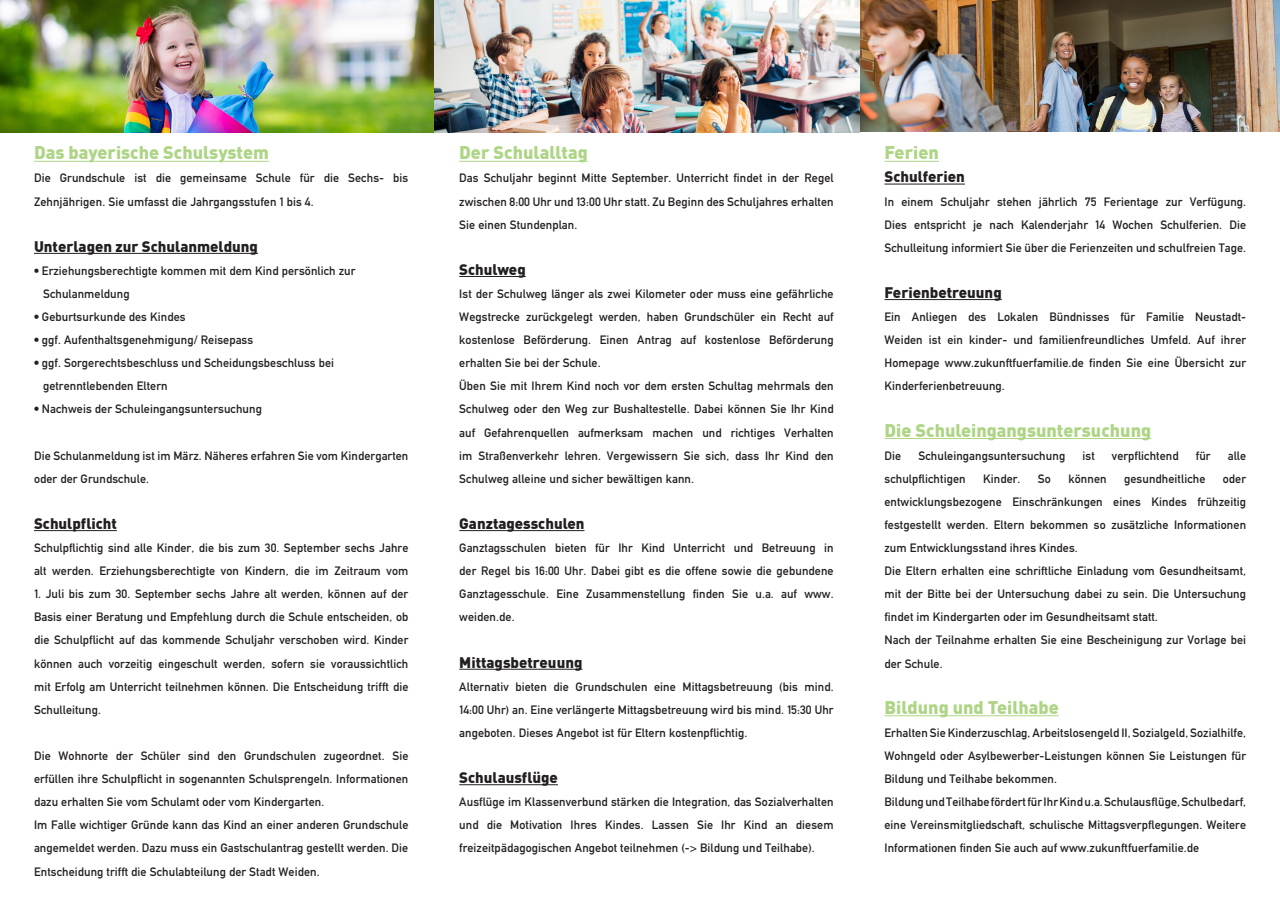
<style>
.page{position:relative;width:1280px;height:910px;background:#fff}
.page>*{position:absolute;margin:0;border:0;box-sizing:border-box;transform-origin:0 0}
.SubHead_2{font:900 18px "DIN";color:#aed585}
.SubHead{font:900 15px "DIN";color:#231f20}
.Fließtext{font:12px/23.1px "DIN 1451 Mittelschrift Alt Regular";letter-spacing:.01em;color:#231f20;text-align:justify}
</style>
<div class="page">
<img style="left:0;top:0;width:1280px;height:133px">
<hr style="left:34px;top:161px;width:235px;height:1px;background:#aed585">
<hr style="left:34px;top:253px;width:224px;height:1px;background:#231f20">
<hr style="left:34px;top:530px;width:83px;height:1px;background:#231f20">
<hr style="left:459px;top:161px;width:129px;height:1px;background:#aed585">
<hr style="left:459px;top:276px;width:67px;height:1px;background:#231f20">
<hr style="left:459px;top:530px;width:125px;height:1px;background:#231f20">
<hr style="left:459px;top:669px;width:123px;height:1px;background:#231f20">
<hr style="left:459px;top:784px;width:99px;height:1px;background:#231f20">
<hr style="left:884px;top:161px;width:55px;height:1px;background:#aed585">
<hr style="left:884px;top:184px;width:81px;height:1px;background:#231f20">
<hr style="left:884px;top:299px;width:118px;height:1px;background:#231f20">
<hr style="left:884px;top:438px;width:267px;height:1px;background:#aed585">
<hr style="left:884px;top:715px;width:175px;height:1px;background:#aed585">
<p class="SubHead_2" style="left:34px;top:141px;width:236px">Das bayerische Schulsystem</p>
<p class="Fließtext" style="left:34px;top:167px;width:376px">Die Grundschule ist die gemeinsame Schule für die Sechs- bis<br>Zehnjährigen. Sie umfasst die Jahrgangsstufen 1 bis 4.</p>
<p class="SubHead" style="left:34px;top:236px;width:226px">Unterlagen zur Schulanmeldung</p>
<p class="Fließtext" style="left:43px;top:259px;width:314px;text-indent:-9px">• Erziehungsberechtigte kommen mit dem Kind persönlich zur<br>Schulanmeldung</p>
<p class="Fließtext" style="left:34px;top:305px;width:153px">• Geburtsurkunde des Kindes</p>
<p class="Fließtext" style="left:34px;top:328px;width:221px">• ggf. Aufenthaltsgenehmigung/ Reisepass</p>
<p class="Fließtext" style="left:43px;top:351px;width:293px;text-indent:-9px">• ggf. Sorgerechtsbeschluss und Scheidungsbeschluss bei getrenntlebenden Eltern</p>
<p class="Fließtext" style="left:34px;top:398px;width:229px">• Nachweis der Schuleingangsuntersuchung</p>
<p class="Fließtext" style="left:34px;top:444px;width:376px">Die Schulanmeldung ist im März. Näheres erfahren Sie vom Kindergarten oder der Grundschule.</p>
<p class="SubHead" style="left:34px;top:513px;width:84px">Schulpflicht</p>
<p class="Fließtext" style="left:34px;top:536px;width:376px">Schulpflichtig sind alle Kinder, die bis zum 30. September sechs Jahre alt werden. Erziehungsberechtigte von Kindern, die im Zeitraum vom</p>
<p class="Fließtext" style="left:34px;top:582px;width:376px">1. Juli bis zum 30. September sechs Jahre alt werden, können auf der Basis einer Beratung und Empfehlung durch die Schule entscheiden, ob die Schulpflicht auf das kommende Schuljahr verschoben wird. Kinder können auch vorzeitig eingeschult werden, sofern sie voraussichtlich mit Erfolg am Unterricht teilnehmen können. Die Entscheidung trifft die Schulleitung.</p>
<p class="Fließtext" style="left:34px;top:744px;width:376px">Die Wohnorte der Schüler sind den Grundschulen zugeordnet. Sie erfüllen ihre Schulpflicht in sogenannten Schulsprengeln. Informationen dazu erhalten Sie vom Schulamt oder vom Kindergarten.</p>
<p class="Fließtext" style="left:34px;top:813px;width:376px">Im Falle wichtiger Gründe kann das Kind an einer anderen Grundschule angemeldet werden. Dazu muss ein Gastschulantrag gestellt werden. Die Entscheidung trifft die Schulabteilung der Stadt Weiden.</p>
<p class="SubHead_2" style="left:459px;top:141px;width:130px">Der Schulalltag</p>
<p class="Fließtext" style="left:459px;top:167px;width:376px">Das Schuljahr beginnt Mitte September. Unterricht findet in der Regel zwischen 8:00 Uhr und 13:00 Uhr statt. Zu Beginn des Schuljahres erhalten Sie einen Stundenplan.</p>
<p class="SubHead" style="left:459px;top:259px;width:68px">Schulweg</p>
<p class="Fließtext" style="left:459px;top:282px;width:376px">Ist der Schulweg länger als zwei Kilometer oder muss eine gefährliche Wegstrecke zurückgelegt werden, haben Grundschüler ein Recht auf kostenlose Beförderung. Einen Antrag auf kostenlose Beförderung erhalten Sie bei der Schule.</p>
<p class="Fließtext" style="left:459px;top:375px;width:376px">Üben Sie mit Ihrem Kind noch vor dem ersten Schultag mehrmals den Schulweg oder den Weg zur Bushaltestelle. Dabei können Sie Ihr Kind auf Gefahrenquellen aufmerksam machen und richtiges Verhalten im Straßenverkehr lehren. Vergewissern Sie sich, dass Ihr Kind den Schulweg alleine und sicher bewältigen kann.</p>
<p class="SubHead" style="left:459px;top:513px;width:127px">Ganztagesschulen</p>
<p class="Fließtext" style="left:459px;top:536px;width:376px">Ganztagsschulen bieten für Ihr Kind Unterricht und Betreuung in der Regel bis 16:00 Uhr. Dabei gibt es die offene sowie die gebundene Ganztagesschule. Eine Zusammenstellung finden Sie u.a. auf www. weiden.de.</p>
<p class="SubHead" style="left:459px;top:652px;width:125px">Mittagsbetreuung</p>
<p class="Fließtext" style="left:459px;top:675px;width:376px">Alternativ bieten die Grundschulen eine Mittagsbetreuung (bis mind.<br>14:00 Uhr) an. Eine verlängerte Mittagsbetreuung wird bis mind. 15:30 Uhr angeboten. Dieses Angebot ist für Eltern kostenpflichtig.</p>
<p class="SubHead" style="left:459px;top:768px;width:100px">Schulausflüge</p>
<p class="Fließtext" style="left:459px;top:790px;width:376px">Ausflüge im Klassenverbund stärken die Integration, das Sozialverhalten und die Motivation Ihres Kindes. Lassen Sie Ihr Kind an diesem freizeitpädagogischen Angebot teilnehmen (-&gt; Bildung und Teilhabe).</p>
<p class="SubHead_2" style="left:884px;top:141px;width:56px">Ferien</p>
<p class="SubHead" style="left:884px;top:167px;width:82px">Schulferien</p>
<p class="Fließtext" style="left:884px;top:190px;width:363px">In einem Schuljahr stehen jährlich 75 Ferientage zur Verfügung.<br>Dies entspricht je nach Kalenderjahr 14 Wochen Schulferien. Die Schulleitung informiert Sie über die Ferienzeiten und schulfreien Tage.</p>
<p class="SubHead" style="left:884px;top:282px;width:119px">Ferienbetreuung</p>
<p class="Fließtext" style="left:884px;top:305px;width:363px">Ein Anliegen des Lokalen Bündnisses für Familie Neustadt-Weiden ist ein kinder- und familienfreundliches Umfeld. Auf ihrer Homepage www.zukunftfuerfamilie.de finden Sie eine Übersicht zur Kinderferienbetreuung.</p>
<p class="SubHead_2" style="left:884px;top:418px;width:268px">Die Schuleingangsuntersuchung</p>
<p class="Fließtext" style="left:884px;top:444px;width:18px">Die</p>
<p class="Fließtext" style="left:918px;top:444px;width:148px">Schuleingangsuntersuchung</p>
<p class="Fließtext" style="left:1082px;top:444px;width:14px">ist</p>
<p class="Fließtext" style="left:1112px;top:444px;width:68px">verpflichtend</p>
<p class="Fließtext" style="left:1196px;top:444px;width:16px">für</p>
<p class="Fließtext" style="left:1228px;top:444px;width:20px">alle</p>
<p class="Fließtext" style="left:884px;top:467px;width:83px">schulpflichtigen</p>
<p class="Fließtext" style="left:983px;top:467px;width:39px">Kinder.</p>
<p class="Fließtext" style="left:1038px;top:467px;width:15px">So</p>
<p class="Fließtext" style="left:1068px;top:467px;width:40px">können</p>
<p class="Fließtext" style="left:1124px;top:467px;width:83px">gesundheitliche</p>
<p class="Fließtext" style="left:884px;top:467px;width:363px;text-indent:338px">oder entwicklungsbezogene Einschränkungen eines Kindes frühzeitig festgestellt werden. Eltern bekommen so zusätzliche Informationen zum Entwicklungsstand ihres Kindes.</p>
<p class="Fließtext" style="left:884px;top:559px;width:363px">Die Eltern erhalten eine schriftliche Einladung vom Gesundheitsamt, mit der Bitte bei der Untersuchung dabei zu sein. Die Untersuchung findet im Kindergarten oder im Gesundheitsamt statt.</p>
<p class="Fließtext" style="left:884px;top:629px;width:363px">Nach der Teilnahme erhalten Sie eine Bescheinigung zur Vorlage bei der Schule.</p>
<p class="SubHead_2" style="left:884px;top:695px;width:176px">Bildung und Teilhabe</p>
<p class="Fließtext" style="left:884px;top:721px;width:363px">Erhalten Sie Kinderzuschlag, Arbeitslosengeld II, Sozialgeld, Sozialhilfe, Wohngeld oder Asylbewerber-Leistungen können Sie Leistungen für Bildung und Teilhabe bekommen.</p>
<p class="Fließtext" style="left:884px;top:790px;width:363px">Bildung und Teilhabe fördert für Ihr Kind u.a. Schulausflüge, Schulbedarf, eine Vereinsmitgliedschaft, schulische Mittagsverpflegungen. Weitere Informationen finden Sie auch auf www.zukunftfuerfamilie.de</p>
</div>
